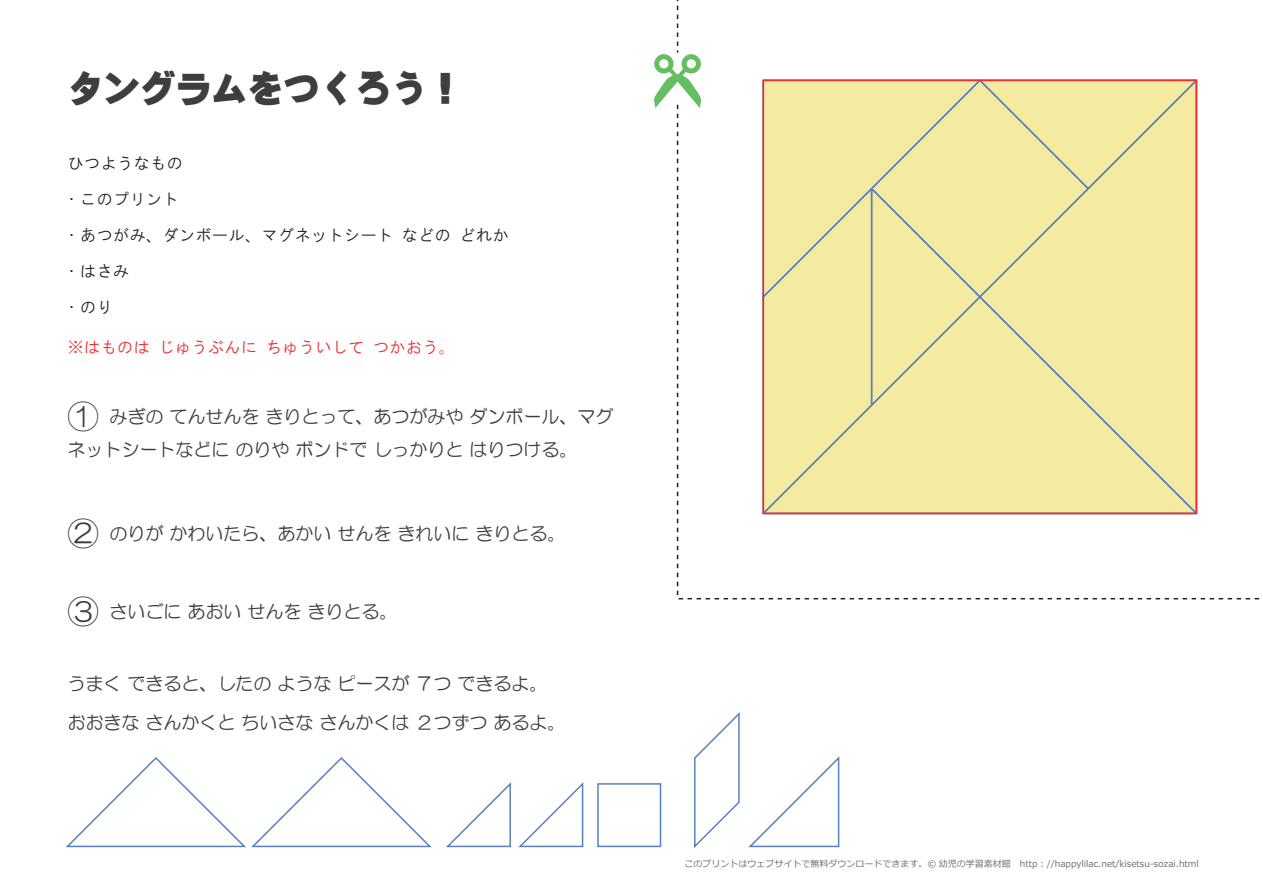
<style>
.page{position:relative;width:1263px;height:893px;background:#fff}
.page>*{position:absolute;margin:0;border:0;box-sizing:border-box;transform-origin:0 0}
.t1{font:36px "Heiti EG Super Bold SJIS";color:#3e3e3f}
.t2{font:18px/32.2px "HG Maru Gothic MPRO";color:#3e3e3f}
.t3{font:16.5px/36px "HG Gothic M";color:#231f20}
.t4{font:16.5px "HG Gothic M";color:#ee2d2e}
.t5{font:9px "Meiryo";color:#6c6d70}
.s1{font-size:31.5px}
</style>
<div class="page">
<svg style="left:654px;top:0;width:47px;height:108px"></svg>
<svg style="left:676px;top:103px;width:584px;height:497px"></svg>
<svg style="left:446px;top:782px;width:65px;height:66px"></svg>
<svg style="left:518px;top:782px;width:66px;height:66px"></svg>
<div style="left:597px;top:783px;width:64px;height:64px;background:#fff;border:2px solid #5881c1"></div>
<svg style="left:66px;top:757px;width:366px;height:91px"></svg>
<svg style="left:748px;top:756px;width:92px;height:92px"></svg>
<svg style="left:694px;top:712px;width:46px;height:136px"></svg>
<div style="left:762px;top:79px;width:436px;height:438px;background:#f5eba0"></div>
<h1 class="t1" style="left:67px;top:70px;width:397px">タングラムをつくろう！</h1>
<p class="t3" style="left:63px;top:145px;width:447px">ひつようなもの<br>・このプリント<br>・あつがみ、ダンボール、マグネットシート などの どれか・はさみ<br>・のり</p>
<p class="t4" style="left:67px;top:338px;width:389px">※はものは じゅうぶんに ちゅういして つかおう。</p>
<p class="t2" style="left:67px;top:401px;width:547px"><span class="s1">①</span> みぎの てんせんを きりとって、あつがみや ダンボール、マグネットシートなどに のりや ボンドで しっかりと はりつける。</p>
<p class="t2" style="left:67px;top:518px;width:499px"><span class="s1">②</span> のりが かわいたら、あかい せんを きれいに きりとる。</p>
<p class="t2" style="left:67px;top:596px;width:331px"><span class="s1">③</span> さいごに あおい せんを きりとる。</p>
<p class="t2" style="left:67px;top:664px;width:499px;line-height:39px">うまく できると、したの ような ピースが ７つ できるよ。おおきな さんかくと ちいさな さんかくは ２つずつ あるよ。</p>
<p class="t5" style="left:685px;top:857px;width:534px">このプリントはウェブサイトで無料ダウンロードできます。© 幼児の学習素材館　http︓//happylilac.net/kisetsu-sozai.html　　</p>
</div>
